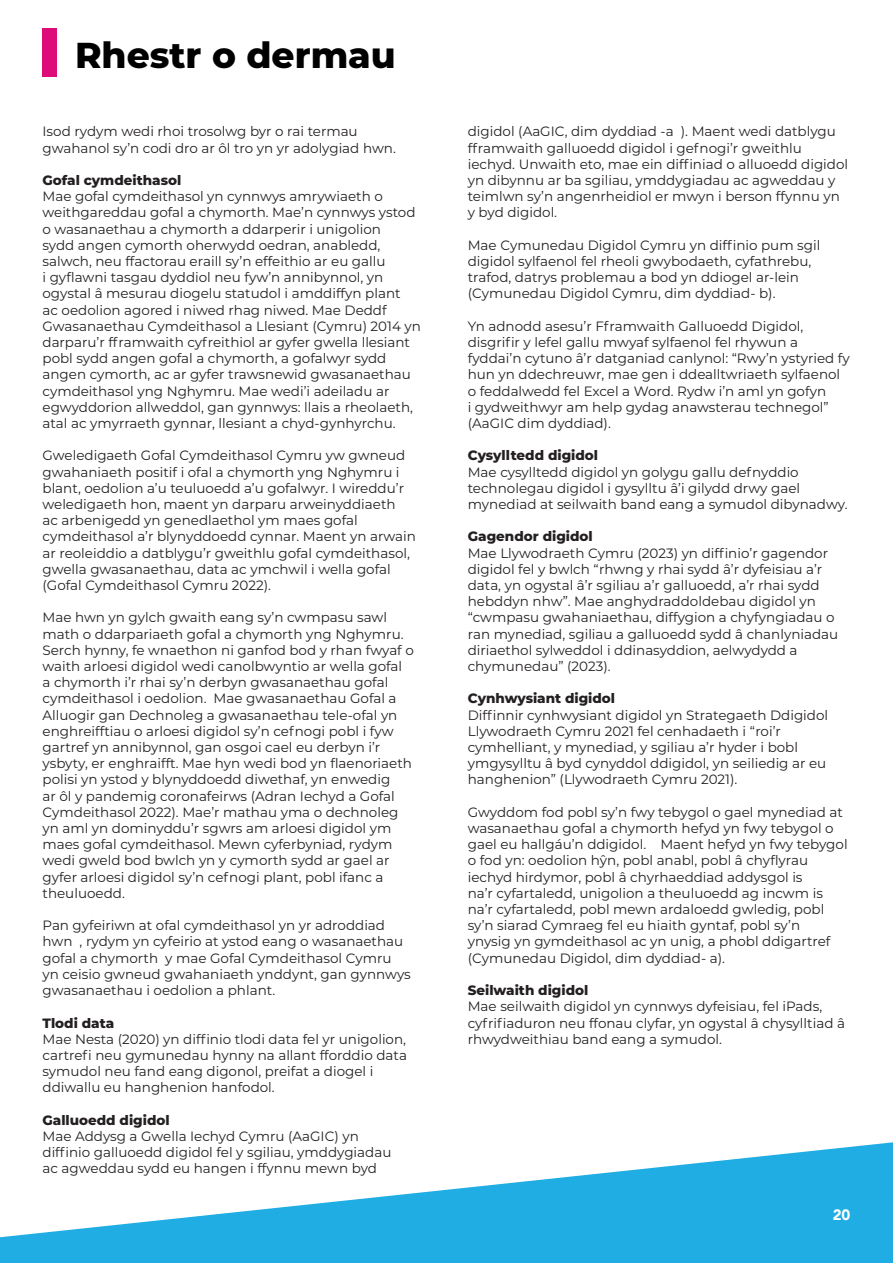
<style>
.page{position:relative;width:893px;height:1263px;background:#fff}
.page>*{position:absolute;margin:0;border:0;box-sizing:border-box;transform-origin:0 0}
.t1{font:800 36px "Montserrat";color:#000}
.t2{font:900 15px "Avenir";color:#fff}
.t3{font:13.5px/16.2px "Montserrat";color:#231f20}
.t4{font:800 13.5px "Montserrat";color:#231f20}
</style>
<div class="page">
<svg style="left:0;top:1142px;width:893px;height:121px;fill:#1fade4"></svg>
<div style="left:43px;top:28px;width:14px;height:49px;background:#de0c7b"></div>
<p class="t1" style="left:75px;top:28px;width:322px">Rhestr o dermau</p>
<p class="t3" style="left:43px;top:123px;width:355px">Isod rydym wedi rhoi trosolwg byr o rai termau gwahanol sy’n codi dro ar ôl tro yn yr adolygiad hwn.</p>
<p class="t4" style="left:43px;top:170px;width:140px">Gofal cymdeithasol</p>
<p class="t3" style="left:43px;top:188px;width:380px">Mae gofal cymdeithasol yn cynnwys amrywiaeth o weithgareddau gofal a chymorth. Mae’n cynnwys ystod o wasanaethau a chymorth a ddarperir i unigolion<br>sydd angen cymorth oherwydd oedran, anabledd, salwch, neu ffactorau eraill sy’n effeithio ar eu gallu<br>i gyflawni tasgau dyddiol neu fyw’n annibynnol, yn ogystal â mesurau diogelu statudol i amddiffyn plant<br>ac oedolion agored i niwed rhag niwed. Mae Deddf Gwasanaethau Cymdeithasol a Llesiant (Cymru) 2014 yn darparu’r fframwaith cyfreithiol ar gyfer gwella llesiant pobl sydd angen gofal a chymorth, a gofalwyr sydd angen cymorth, ac ar gyfer trawsnewid gwasanaethau cymdeithasol yng Nghymru. Mae wedi’i adeiladu ar egwyddorion allweddol, gan gynnwys: llais a rheolaeth, atal ac ymyrraeth gynnar, llesiant a chyd-gynhyrchu.</p>
<p class="t3" style="left:43px;top:447px;width:375px">Gweledigaeth Gofal Cymdeithasol Cymru yw gwneud gwahaniaeth positif i ofal a chymorth yng Nghymru i blant, oedolion a’u teuluoedd a’u gofalwyr. I wireddu’r weledigaeth hon, maent yn darparu arweinyddiaeth<br>ac arbenigedd yn genedlaethol ym maes gofal cymdeithasol a’r blynyddoedd cynnar. Maent yn arwain ar reoleiddio a datblygu’r gweithlu gofal cymdeithasol, gwella gwasanaethau, data ac ymchwil i wella gofal (Gofal Cymdeithasol Cymru 2022).</p>
<p class="t3" style="left:43px;top:609px;width:373px">Mae hwn yn gylch gwaith eang sy’n cwmpasu sawl math o ddarpariaeth gofal a chymorth yng Nghymru.<br>Serch hynny, fe wnaethon ni ganfod bod y rhan fwyaf o waith arloesi digidol wedi canolbwyntio ar wella gofal<br>a chymorth i’r rhai sy’n derbyn gwasanaethau gofal cymdeithasol i oedolion. Mae gwasanaethau Gofal a Alluogir gan Dechnoleg a gwasanaethau tele-ofal yn enghreifftiau o arloesi digidol sy’n cefnogi pobl i fyw gartref yn annibynnol, gan osgoi cael eu derbyn i’r ysbyty, er enghraifft. Mae hyn wedi bod yn flaenoriaeth polisi yn ystod y blynyddoedd diwethaf, yn enwedig<br>ar ôl y pandemig coronafeirws (Adran Iechyd a Gofal Cymdeithasol 2022). Mae’r mathau yma o dechnoleg yn aml yn dominyddu’r sgwrs am arloesi digidol ym maes gofal cymdeithasol. Mewn cyferbyniad, rydym wedi gweld bod bwlch yn y cymorth sydd ar gael ar gyfer arloesi digidol sy’n cefnogi plant, pobl ifanc a theuluoedd.</p>
<p class="t3" style="left:43px;top:917px;width:370px">Pan gyfeiriwn at ofal cymdeithasol yn yr adroddiad hwn , rydym yn cyfeirio at ystod eang o wasanaethau gofal a chymorth y mae Gofal Cymdeithasol Cymru yn ceisio gwneud gwahaniaeth ynddynt, gan gynnwys gwasanaethau i oedolion a phlant.</p>
<p class="t4" style="left:43px;top:1013px;width:73px">Tlodi data</p>
<p class="t3" style="left:43px;top:1030px;width:366px">Mae Nesta (2020) yn diffinio tlodi data fel yr unigolion, cartrefi neu gymunedau hynny na allant fforddio data symudol neu fand eang digonol, preifat a diogel i ddiwallu eu hanghenion hanfodol.</p>
<p class="t4" style="left:43px;top:1110px;width:129px">Galluoedd digidol</p>
<p class="t3" style="left:43px;top:1127px;width:350px">Mae Addysg a Gwella Iechyd Cymru (AaGIC) yn diffinio galluoedd digidol fel y sgiliau, ymddygiadau ac agweddau sydd eu hangen i ffynnu mewn byd</p>
<p class="t3" style="left:468px;top:123px;width:382px">digidol (AaGIC, dim dyddiad -a ). Maent wedi datblygu fframwaith galluoedd digidol i gefnogi’r gweithlu iechyd. Unwaith eto, mae ein diffiniad o alluoedd digidol yn dibynnu ar ba sgiliau, ymddygiadau ac agweddau y teimlwn sy’n angenrheidiol er mwyn i berson ffynnu yn y byd digidol.</p>
<p class="t3" style="left:468px;top:236px;width:354px">Mae Cymunedau Digidol Cymru yn diffinio pum sgil digidol sylfaenol fel rheoli gwybodaeth, cyfathrebu, trafod, datrys problemau a bod yn ddiogel ar-lein (Cymunedau Digidol Cymru, dim dyddiad- b).</p>
<p class="t3" style="left:468px;top:317px;width:384px">Yn adnodd asesu’r Fframwaith Galluoedd Digidol, disgrifir y lefel gallu mwyaf sylfaenol fel rhywun a fyddai’n cytuno â’r datganiad canlynol: “Rwy’n ystyried fy hun yn ddechreuwr, mae gen i ddealltwriaeth sylfaenol o feddalwedd fel Excel a Word. Rydw i’n aml yn gofyn<br>i gydweithwyr am help gydag anawsterau technegol” (AaGIC dim dyddiad).</p>
<p class="t4" style="left:468px;top:446px;width:132px">Cysylltedd digidol</p>
<p class="t3" style="left:468px;top:463px;width:381px">Mae cysylltedd digidol yn golygu gallu defnyddio technolegau digidol i gysylltu â’i gilydd drwy gael mynediad at seilwaith band eang a symudol dibynadwy.</p>
<p class="t4" style="left:468px;top:527px;width:127px">Gagendor digidol</p>
<p class="t3" style="left:468px;top:544px;width:372px">Mae Llywodraeth Cymru (2023) yn diffinio’r gagendor digidol fel y bwlch “rhwng y rhai sydd â’r dyfeisiau a’r data, yn ogystal â’r sgiliau a’r galluoedd, a’r rhai sydd hebddyn nhw”. Mae anghydraddoldebau digidol yn “cwmpasu gwahaniaethau, diffygion a chyfyngiadau o ran mynediad, sgiliau a galluoedd sydd â chanlyniadau diriaethol sylweddol i ddinasyddion, aelwydydd a chymunedau” (2023).</p>
<p class="t4" style="left:468px;top:689px;width:149px">Cynhwysiant digidol</p>
<p class="t3" style="left:468px;top:706px;width:362px">Diffinnir cynhwysiant digidol yn Strategaeth Ddigidol Llywodraeth Cymru 2021 fel cenhadaeth i “roi’r cymhelliant, y mynediad, y sgiliau a’r hyder i bobl ymgysylltu â byd cynyddol ddigidol, yn seiliedig ar eu hanghenion” (Llywodraeth Cymru 2021).</p>
<p class="t3" style="left:468px;top:803px;width:381px">Gwyddom fod pobl sy’n fwy tebygol o gael mynediad at wasanaethau gofal a chymorth hefyd yn fwy tebygol o gael eu hallgáu’n ddigidol. Maent hefyd yn fwy tebygol o fod yn: oedolion hŷn, pobl anabl, pobl â chyflyrau iechyd hirdymor, pobl â chyrhaeddiad addysgol is<br>na’r cyfartaledd, unigolion a theuluoedd ag incwm is na’r cyfartaledd, pobl mewn ardaloedd gwledig, pobl sy’n siarad Cymraeg fel eu hiaith gyntaf, pobl sy’n<br>ynysig yn gymdeithasol ac yn unig, a phobl ddigartref (Cymunedau Digidol, dim dyddiad- a).</p>
<p class="t4" style="left:468px;top:980px;width:122px">Seilwaith digidol</p>
<p class="t3" style="left:468px;top:998px;width:379px">Mae seilwaith digidol yn cynnwys dyfeisiau, fel iPads, cyfrifiaduron neu ffonau clyfar, yn ogystal â chysylltiad â rhwydweithiau band eang a symudol.</p>
<p class="t2" style="left:833px;top:1202px;width:19px">20</p>
</div>
